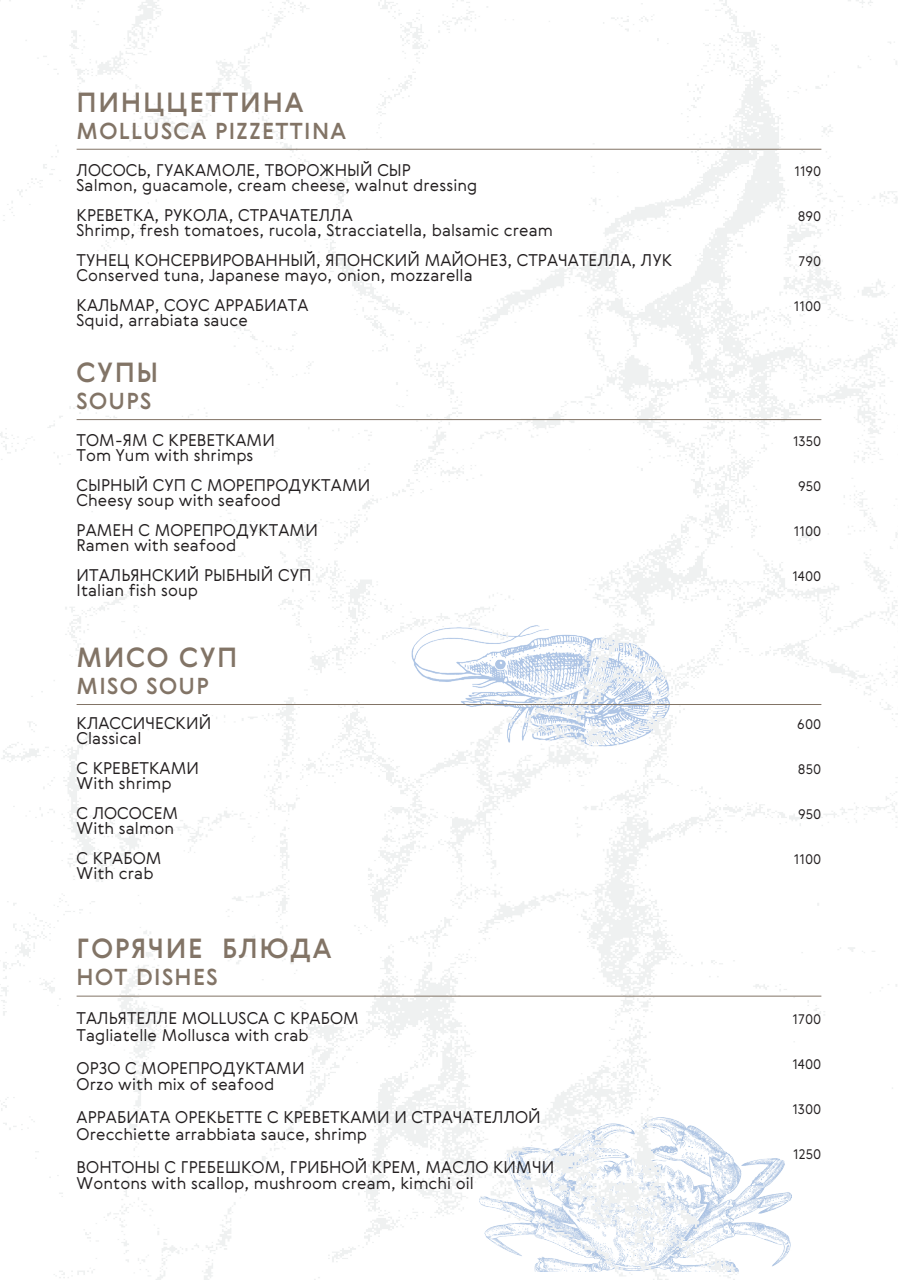
<style>
.page{position:relative;width:898px;height:1280px;background:#fff}
.page>*{position:absolute;margin:0;border:0;box-sizing:border-box;transform-origin:0 0}
.t1{font:500 27px "Gerbera";letter-spacing:.06em;color:#827466}
.t2{font:500 22.5px "Gerbera";letter-spacing:.06em;color:#827466}
.t3{font:300 16.5px/15px "Gerbera";letter-spacing:.005em;color:#231f20}
.t4{font:300 13.5px "Gerbera";letter-spacing:.005em;color:#231f20}
</style>
<div class="page">
<img style="left:0;top:0;width:897px;height:1280px">
<hr style="left:77px;top:149px;width:744px;height:1px;background:#827466">
<hr style="left:77px;top:419px;width:744px;height:1px;background:#827466">
<hr style="left:77px;top:704px;width:744px;height:1px;background:#827466">
<hr style="left:77px;top:996px;width:744px;height:1px;background:#827466">
<h1 class="t1" style="left:77px;top:84px;width:228px">ПИНЦЦЕТТИНА</h1>
<h2 class="t2" style="left:77px;top:115px;width:271px">MOLLUSCA PIZZETTINA</h2>
<p class="t3" style="left:77px;top:162px;width:402px">ЛОСОСЬ, ГУАКАМОЛЕ, ТВОРОЖНЫЙ СЫР<br>Salmon, guacamole, cream cheese, walnut dressing</p>
<p class="t3" style="left:77px;top:207px;width:478px">КРЕВЕТКА, РУКОЛА, СТРАЧАТЕЛЛА<br>Shrimp, fresh tomatoes, rucola, Stracciatella, balsamic cream</p>
<p class="t3" style="left:77px;top:252px;width:596px">ТУНЕЦ КОНСЕРВИРОВАННЫЙ, ЯПОНСКИЙ МАЙОНЕЗ, СТРАЧАТЕЛЛА, ЛУК<br>Conserved tuna, Japanese mayo, onion, mozzarella</p>
<p class="t3" style="left:77px;top:297px;width:233px">КАЛЬМАР, СОУС АРРАБИАТА<br>Squid, arrabiata sauce</p>
<h1 class="t1" style="left:77px;top:354px;width:83px">СУПЫ</h1>
<h2 class="t2" style="left:77px;top:386px;width:76px">SOUPS</h2>
<p class="t3" style="left:77px;top:432px;width:200px">ТОМ-ЯМ С КРЕВЕТКАМИ<br>Tom Yum with shrimps</p>
<p class="t3" style="left:77px;top:477px;width:295px">СЫРНЫЙ СУП С МОРЕПРОДУКТАМИ<br>Cheesy soup with seafood</p>
<p class="t3" style="left:77px;top:522px;width:243px">РАМЕН С МОРЕПРОДУКТАМИ<br>Ramen with seafood</p>
<p class="t3" style="left:77px;top:567px;width:236px">ИТАЛЬЯНСКИЙ РЫБНЫЙ СУП<br>Italian fish soup</p>
<h1 class="t1" style="left:77px;top:639px;width:162px">МИСО СУП</h1>
<h2 class="t2" style="left:77px;top:670px;width:134px">MISO SOUP</h2>
<p class="t3" style="left:77px;top:715px;width:136px">КЛАССИЧЕСКИЙ<br>Classical</p>
<p class="t3" style="left:77px;top:760px;width:124px">С КРЕВЕТКАМИ<br>With shrimp</p>
<p class="t3" style="left:77px;top:805px;width:103px">С ЛОСОСЕМ<br>With salmon</p>
<p class="t3" style="left:77px;top:850px;width:86px">С КРАБОМ<br>With crab</p>
<h1 class="t1" style="left:77px;top:930px;width:256px">ГОРЯЧИЕ БЛЮДА</h1>
<h2 class="t2" style="left:77px;top:962px;width:142px">HOT DISHES</h2>
<p class="t3" style="left:77px;top:1010px;width:284px;line-height:16.5px">ТАЛЬЯТЕЛЛЕ MOLLUSCA С КРАБОМ<br>Tagliatelle Mollusca with crab</p>
<p class="t3" style="left:77px;top:1059px;width:229px;line-height:16.5px">ОРЗО С МОРЕПРОДУКТАМИ<br>Orzo with mix of seafood</p>
<p class="t3" style="left:77px;top:1109px;width:465px;line-height:16.5px">АРРАБИАТА ОРЕКЬЕТТЕ С КРЕВЕТКАМИ И СТРАЧАТЕЛЛОЙ<br>Orecchiette arrabbiata sauce, shrimp</p>
<p class="t3" style="left:77px;top:1158px;width:479px;line-height:16.5px">ВОНТОНЫ С ГРЕБЕШКОМ, ГРИБНОЙ КРЕМ, МАСЛО КИМЧИ<br>Wontons with scallop, mushroom cream, kimchi oil</p>
<p class="t4" style="left:794px;top:162px;width:28px">1190</p>
<p class="t4" style="left:797px;top:207px;width:25px">890</p>
<p class="t4" style="left:798px;top:252px;width:24px">790</p>
<p class="t4" style="left:793px;top:297px;width:29px">1100</p>
<p class="t4" style="left:792px;top:432px;width:30px">1350</p>
<p class="t4" style="left:797px;top:477px;width:25px">950</p>
<p class="t4" style="left:793px;top:522px;width:29px">1100</p>
<p class="t4" style="left:792px;top:567px;width:30px">1400</p>
<p class="t4" style="left:797px;top:715px;width:26px">600</p>
<p class="t4" style="left:797px;top:760px;width:25px">850</p>
<p class="t4" style="left:797px;top:805px;width:25px">950</p>
<p class="t4" style="left:793px;top:850px;width:29px">1100</p>
<p class="t4" style="left:792px;top:1010px;width:30px">1700</p>
<p class="t4" style="left:792px;top:1055px;width:30px">1400</p>
<p class="t4" style="left:792px;top:1100px;width:31px">1300</p>
<p class="t4" style="left:792px;top:1145px;width:30px">1250</p>
</div>
